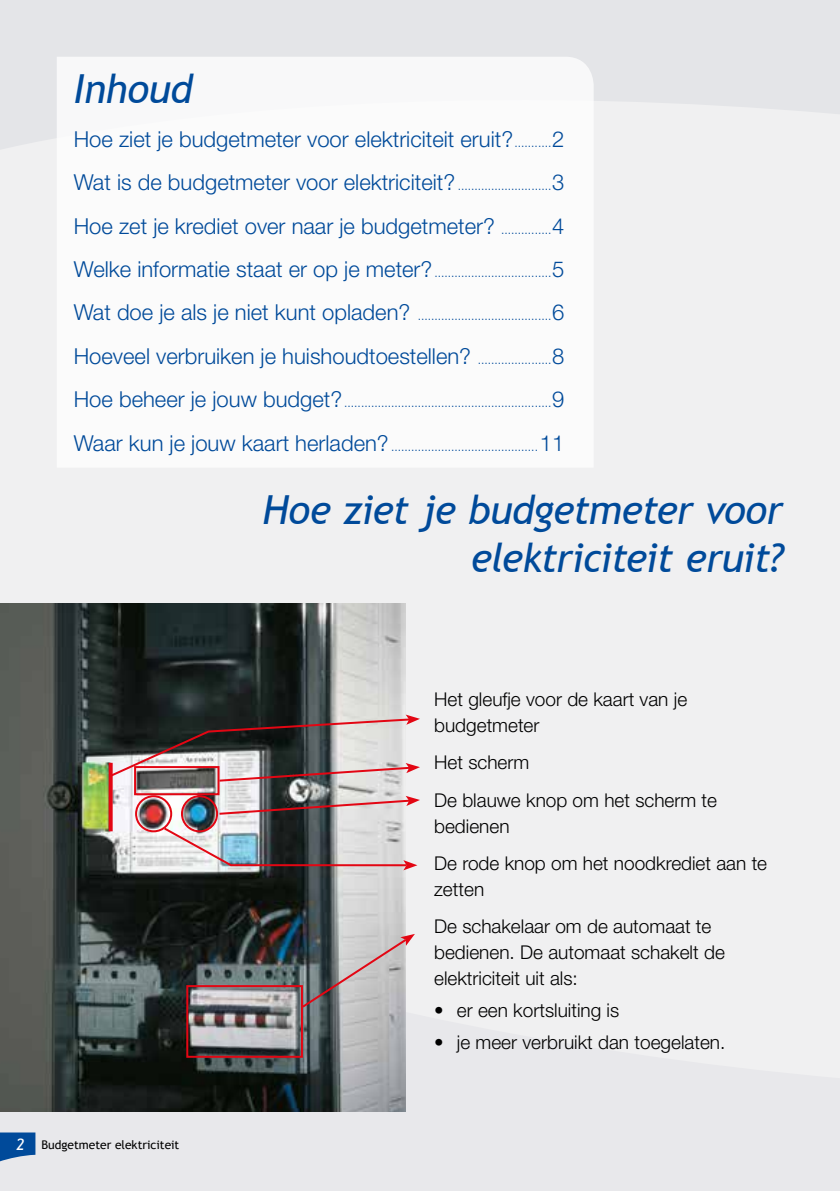
<style>
.page{position:relative;width:840px;height:1191px;background:#fff}
.page>*{position:absolute;margin:0;border:0;box-sizing:border-box;transform-origin:0 0}
.t1{font:italic 40px/48px "Trebuchet MS";letter-spacing:-.025em;color:#004a9a;text-align:right}
.t2{font:300 22px/43.4px "Helvetica Neue LT Std";color:#004a9a;text-align:justify}
.t3{font:300 19px/37.4px "Helvetica Neue LT Std";color:#000}
.t4{font:300 12px "Helvetica Neue LT Std";color:#004a9a}
.t5{font:12px "Trebuchet MS";color:#000}
.s1{font-size:12px}
.s2{font-size:22px}
.s3{font-style:italic;font-size:16px;color:#fff}
</style>
<div class="page">
<div style="left:0;top:0;width:839px;height:1191px;background:#f0f0f1"></div>
<svg style="left:0;top:0;width:839px;height:149px;fill:#e4e5e8"></svg>
<svg style="left:0;top:1132px;width:35px;height:30px"></svg>
<img style="left:0;top:604px;width:405px;height:507px">
<div style="left:57px;top:57px;width:536px;height:410px;background:#fbfbfb"></div>
<svg style="left:108px;top:714px;width:312px;height:69px"></svg>
<svg style="left:217px;top:796px;width:203px;height:20px"></svg>
<img style="left:162px;top:825px;width:255px;height:45px">
<svg style="left:300px;top:934px;width:114px;height:75px;background:#a29ea0"></svg>
<svg style="left:109px;top:763px;width:4px;height:68px"></svg>
<div style="left:134px;top:766px;width:85px;height:29px;border:2px solid #e30613"></div>
<div style="left:135px;top:795px;width:37px;height:37px;border:2px solid #e30613;border-radius:50%"></div>
<div style="left:181px;top:795px;width:37px;height:37px;border:2px solid #e30613;border-radius:50%"></div>
<div style="left:186px;top:985px;width:117px;height:72px;border:2px solid #e30613"></div>
<h1 class="t1" style="left:74px;top:65px;width:121px">Inhoud</h1>
<h2 class="t2" style="left:74px;top:117px;width:492px">Hoe ziet je budgetmeter voor elektriciteit eruit?<span class="s1">...........</span>2<br>Wat is de budgetmeter voor elektriciteit? <span class="s1">............................</span>3<br>Hoe zet je krediet over naar je budgetmeter? <span class="s1">...............</span>4</h2>
<p class="t4" style="left:74px;top:265px;width:492px"><span class="s2">Welke informatie staat er op je meter?</span> ...................................<span class="s2">5</span></p>
<p class="t4" style="left:74px;top:309px;width:492px"><span class="s2">Wat doe je als je niet kunt opladen?</span> ........................................<span class="s2">6</span></p>
<h2 class="t2" style="left:74px;top:334px;width:492px">Hoeveel verbruiken je huishoudtoestellen? <span class="s1">......................</span>8</h2>
<p class="t4" style="left:74px;top:395px;width:492px"><span class="s2">Hoe beheer je jouw budget?</span> ..............................................................<span class="s2">9</span></p>
<p class="t4" style="left:74px;top:439px;width:492px"><span class="s2">Waar kun je jouw kaart herladen?</span> ............................................<span class="s2">11</span></p>
<h1 class="t1" style="left:262px;top:486px;width:522px">Hoe ziet je budgetmeter voor elektriciteit eruit?</h1>
<p class="t5" style="left:16px;top:1137px;width:165px"><span class="s3">2</span> Budgetmeter elektriciteit</p>
<h3 class="t3" style="left:434px;top:686px;width:254px;line-height:26px">Het gleufje voor de kaart van je budgetmeter</h3>
<h3 class="t3" style="left:434px;top:743px;width:284px">Het scherm<br>De blauwe knop om het scherm te</h3>
<h3 class="t3" style="left:434px;top:806px;width:334px">bedienen<br>De rode knop om het noodkrediet aan te</h3>
<h3 class="t3" style="left:434px;top:870px;width:279px">zetten<br>De schakelaar om de automaat te</h3>
<h3 class="t3" style="left:434px;top:939px;width:292px;line-height:26px">bedienen. De automaat schakelt de elektriciteit uit als:</h3>
<h3 class="t3" style="left:434px;top:991px;width:186px">• er een kortsluiting is</h3>
<h3 class="t3" style="left:434px;top:1022px;width:292px">• je meer verbruikt dan toegelaten.</h3>
</div>
